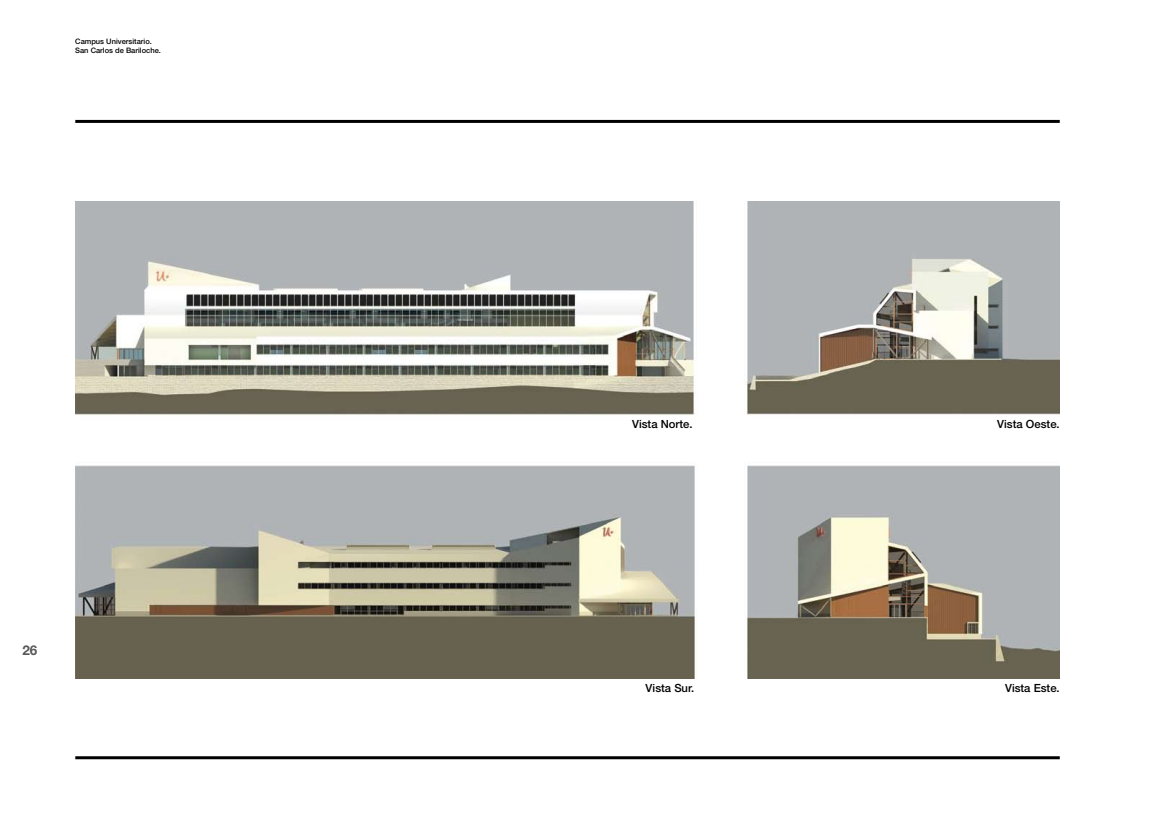
<style>
.page{position:relative;width:1149px;height:830px;background:#fff}
.page>*{position:absolute;margin:0;border:0;box-sizing:border-box;transform-origin:0 0}
.t1{font:700 13.5px "Helvetica Neue";color:#58595b}
.t2{font:500 11.25px "Helvetica Neue";color:#000}
.t3{font:500 7.5px/9px "Helvetica Neue";color:#000}
</style>
<div class="page">
<img style="left:75px;top:202px;width:984px;height:475px">
<hr style="left:75px;top:120px;width:984px;height:3px;background:#000">
<hr style="left:75px;top:755px;width:984px;height:3px;background:#000">
<p class="t3" style="left:75px;top:36px;width:87px">Campus Universitario.<br>San Carlos de Bariloche.</p>
<h1 class="t1" style="left:23px;top:641px;width:16px">26</h1>
<h2 class="t2" style="left:632px;top:416px;width:62px">Vista Norte.</h2>
<h2 class="t2" style="left:645px;top:680px;width:50px">Vista Sur.</h2>
<h2 class="t2" style="left:996px;top:416px;width:64px">Vista Oeste.</h2>
<h2 class="t2" style="left:1004px;top:680px;width:56px">Vista Este.</h2>
</div>
